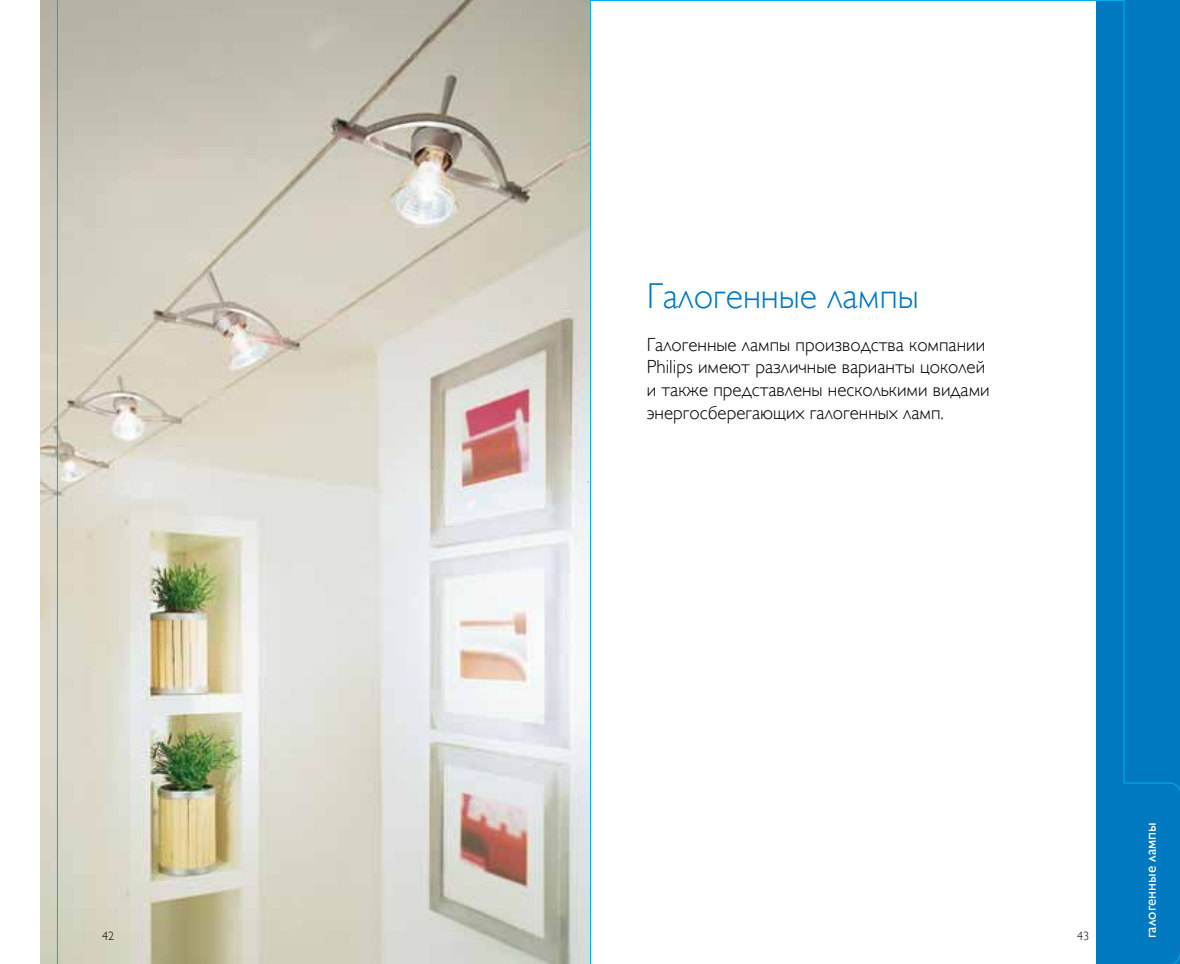
<style>
.page{position:relative;width:1180px;height:964px;background:#fff}
.page>*{position:absolute;margin:0;border:0;box-sizing:border-box;transform-origin:0 0}
.t1{font:36px "Gill Sans Alt One WGL Light";color:#0079c1}
.t2{font:19px/22.8px "Gill Sans Alt One WGL Light";color:#000}
.t3{font:15px "Gill Sans Alt One WGL";color:#fff}
.t4{font:12px "Gill Sans Alt One WGL Light";color:#000}
</style>
<div class="page">
<img style="left:40px;top:0;width:549px;height:964px">
<hr style="left:57px;top:0;width:1px;height:964px;background:#00aeef">
<svg style="left:589px;top:0;width:590px;height:964px"></svg>
<h1 class="t1" style="left:646px;top:273px;width:273px">Галогенные лампы</h1>
<p class="t2" style="left:646px;top:333px;width:344px">Галогенные лампы производства компании Philips имеют различные варианты цоколей и также представлены несколькими видами энергосберегающих галогенных ламп.</p>
<p class="t4" style="left:102px;top:928px;width:13px">42</p>
<p class="t4" style="left:1077px;top:928px;width:13px">43</p>
<p class="t3" style="left:1140px;top:938px;width:117px;rotate:-90deg">галогенные лампы</p>
</div>
